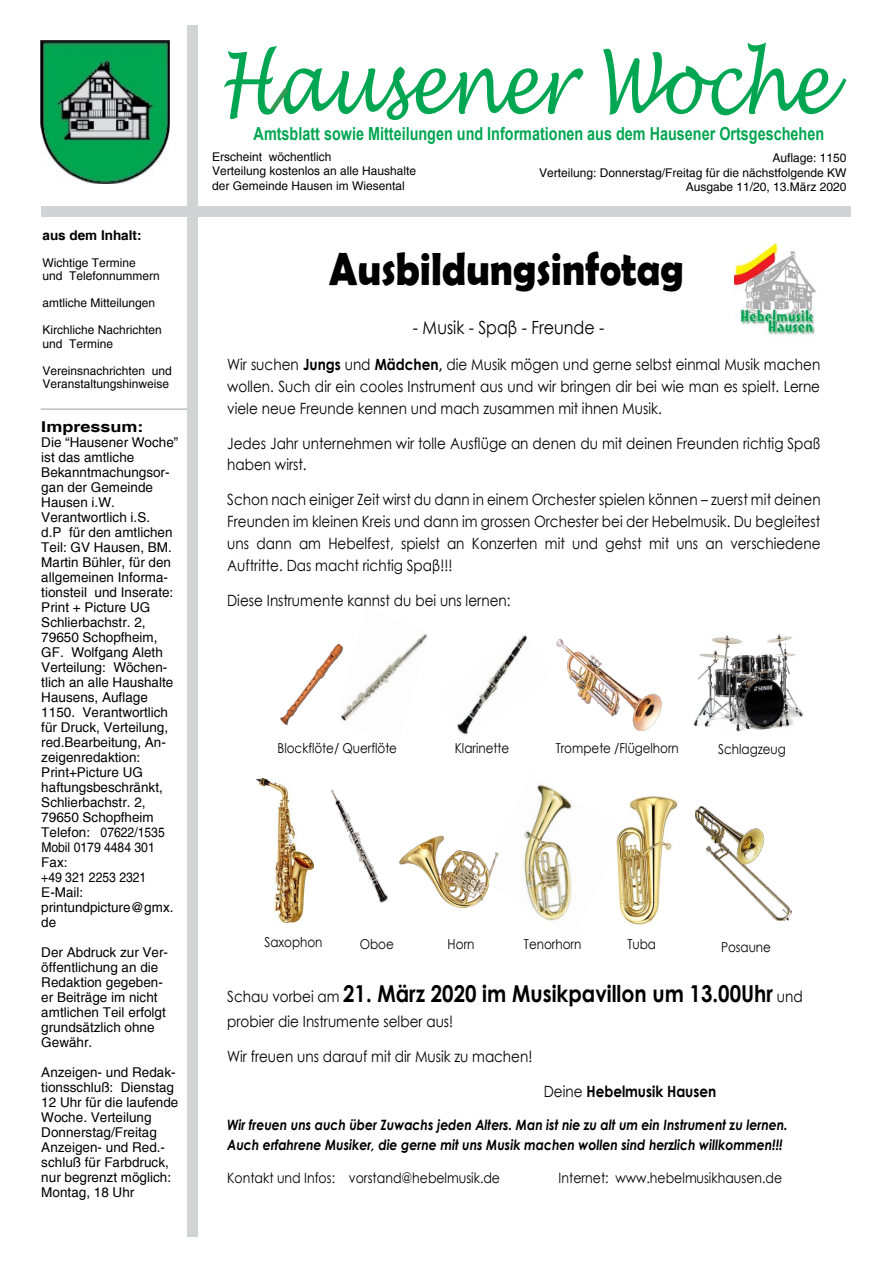
<style>
.page{position:relative;width:893px;height:1263px;background:#fff}
.page>*{position:absolute;margin:0;border:0;box-sizing:border-box;transform-origin:0 0}
.t1{font:italic 82.5px "Lucida Handwriting";color:#00a651;scale:.8 1}
.t2{font:700 46.5px "Berlin Sans FB Demi";color:#000;scale:.88 1}
.t3{font:700 23.25px "Century Gothic";color:#000;scale:.88 1}
.t4{font:18.15px "Century Gothic";color:#000;scale:.88 1}
.t5{font:700 18px "Arial";color:#00a651;scale:.8 1}
.t6{font:15.45px/21.9px "Century Gothic";color:#000;text-align:justify;scale:.88 1}
.t7{font:700 15.45px "Century Gothic";color:#000;scale:.88 1}
.t8{font:700 15px "Helvetica";color:#000;scale:1.2 1}
.t9{font:italic 700 14.25px/20.2px "Century Gothic";color:#000;scale:.88 1}
.t10{font:14.25px "Century Gothic";color:#000;scale:.88 1}
.t11{font:13.65px "Century Gothic";color:#000;scale:.88 1}
.t12{font:13.5px/15px "Helvetica";color:#000}
.t13{font:700 13.5px "Helvetica";color:#000}
.t14{font:12px/14.4px "Helvetica";color:#000}
.s1{font-weight:700}
.s2{font-weight:400;font-size:15.45px}
.s3{font-weight:400}
</style>
<div class="page">
<img style="left:41px;top:41px;width:128px;height:142px">
<hr style="left:41px;top:408px;width:146px;height:2px;background:#bcbec0">
<div style="left:41px;top:206px;width:809px;height:11px;background:#d1d3d4"></div>
<div style="left:187px;top:26px;width:11px;height:1211px;background:#d1d3d4"></div>
<svg style="left:638px;top:76px;width:39px;height:37px"></svg>
<svg style="left:270px;top:88px;width:19px;height:23px"></svg>
<img style="left:523px;top:784px;width:49px;height:137px">
<img style="left:280px;top:648px;width:54px;height:77px">
<img style="left:334px;top:634px;width:94px;height:87px">
<img style="left:556px;top:639px;width:106px;height:93px">
<img style="left:615px;top:796px;width:63px;height:128px">
<img style="left:696px;top:807px;width:95px;height:114px">
<img style="left:693px;top:634px;width:111px;height:98px">
<img style="left:257px;top:778px;width:57px;height:144px">
<img style="left:331px;top:790px;width:57px;height:113px">
<img style="left:399px;top:835px;width:100px;height:73px">
<img style="left:457px;top:634px;width:70px;height:101px">
<img style="left:735px;top:244px;width:81px;height:91px">
<p class="t13" style="left:43px;top:227px;width:101px">aus dem Inhalt:</p>
<p class="t14" style="left:43px;top:256px;width:119px;line-height:13.5px">Wichtige Termine<br>und Telefonnummern</p>
<p class="t14" style="left:43px;top:296px;width:114px">amtliche Mitteilungen</p>
<p class="t14" style="left:43px;top:324px;width:121px;line-height:13.5px">Kirchliche Nachrichten und Termine</p>
<p class="t14" style="left:43px;top:364px;width:131px;line-height:13.5px">Vereinsnachrichten und<br>Veranstaltungshinweise</p>
<p class="t8" style="left:41px;top:418px;width:87px">Impressum:</p>
<p class="t12" style="left:41px;top:436px;width:139px">Die “Hausener Woche” ist das amtliche<br>Bekanntmachungsor&shy;gan der Gemeinde<br>Hausen i.W.<br>Verantwortlich i.S.<br>d.P für den amtlichen<br>Teil: GV Hausen, BM.<br>Martin Bühler, für den allgemeinen Informa&shy;tionsteil und Inserate:<br>Print + Picture UG<br>Schlierbachstr. 2,<br>79650 Schopfheim,<br>GF. Wolfgang Aleth<br>Verteilung: Wöchen&shy;tlich an alle Haushalte<br>Hausens, Auflage<br>1150. Verantwortlich für Druck, Verteilung, red.Bearbeitung, An&shy;zeigenredaktion:<br>Print+Picture UG haftungsbeschränkt,<br>Schlierbachstr. 2,<br>79650 Schopfheim<br>Telefon: 07622/1535<br>Mobil 0179 4484 301<br>Fax:<br>+49 321 2253 2321<br>E-Mail: printundpicture@gmx. de</p>
<p class="t12" style="left:41px;top:946px;width:128px">Der Abdruck zur Ver&shy;öffentlichung an die<br>Redaktion gegeben&shy;er Beiträge im nicht amtlichen Teil erfolgt grundsätzlich ohne<br>Gewähr.</p>
<p class="t12" style="left:41px;top:1066px;width:139px">Anzeigen- und Redak&shy;tionsschluß: Dienstag<br>12 Uhr für die laufende<br>Woche. Verteilung<br>Donnerstag/Freitag<br>Anzeigen- und Red.- schluß für Farbdruck, nur begrenzt möglich:<br>Montag, 18 Uhr</p>
<h1 class="t1" style="left:219px;top:34px;width:764px">Hausener Woche</h1>
<p class="t14" style="left:212px;top:150px;width:206px">Erscheint wöchentlich<br>Verteilung kostenlos an alle Haushalte der Gemeinde Hausen im Wiesental</p>
<h3 class="t5" style="left:254px;top:121px;width:715px">Amtsblatt sowie Mitteilungen und Informationen aus dem Hausener Ortsgeschehen</h3>
<p class="t14" style="left:539px;top:151px;width:309px;text-align:right">Auflage: 1150<br>Verteilung: Donnerstag/Freitag für die nächstfolgende KW<br>Ausgabe 11/20, 13.März 2020</p>
<h2 class="t2" style="left:329px;top:242px;width:404px">Ausbildungsinfotag</h2>
<h3 class="t4" style="left:413px;top:315px;width:219px">- Musik - Spaβ - Freunde -</h3>
<p class="t6" style="left:227px;top:353px;width:676px">Wir suchen <span class="s1">Jungs</span> und <span class="s1">Mädchen,</span> die Musik mögen und gerne selbst einmal Musik machen wollen. Such dir ein cooles Instrument aus und wir bringen dir bei wie man es spielt. Lerne viele neue Freunde kennen und mach zusammen mit ihnen Musik.</p>
<p class="t6" style="left:227px;top:432px;width:676px">Jedes Jahr unternehmen wir tolle Ausflüge an denen du mit deinen Freunden richtig Spaß haben wirst.</p>
<p class="t6" style="left:227px;top:488px;width:676px">Schon nach einiger Zeit wirst du dann in einem Orchester spielen können – zuerst mit deinen Freunden im kleinen Kreis und dann im grossen Orchester bei der Hebelmusik. Du begleitest uns dann am Hebelfest, spielst an Konzerten mit und gehst mit uns an verschiedene Auftritte. Das macht richtig Spaβ!!!</p>
<p class="t6" style="left:227px;top:589px;width:323px">Diese Instrumente kannst du bei uns lernen:</p>
<p class="t11" style="left:278px;top:738px;width:137px">Blockflöte/ Querflöte</p>
<p class="t11" style="left:556px;top:738px;width:141px">Trompete /Flügelhorn</p>
<p class="t11" style="left:718px;top:740px;width:78px">Schlagzeug</p>
<p class="t11" style="left:455px;top:739px;width:63px">Klarinette</p>
<p class="t11" style="left:264px;top:933px;width:67px">Saxophon</p>
<p class="t11" style="left:360px;top:934px;width:40px">Oboe</p>
<p class="t11" style="left:448px;top:935px;width:32px">Horn</p>
<p class="t11" style="left:524px;top:935px;width:67px">Tenorhorn</p>
<p class="t11" style="left:627px;top:935px;width:34px">Tuba</p>
<p class="t11" style="left:721px;top:938px;width:58px">Posaune</p>
<h3 class="t3" style="left:227px;top:976px;width:655px"><span class="s2">Schau vorbei am</span> 21. März 2020 im Musikpavillon um 13.00Uhr <span class="s2">und</span></h3>
<p class="t6" style="left:227px;top:1010px;width:258px">probier die Instrumente selber aus!</p>
<p class="t6" style="left:227px;top:1045px;width:348px">Wir freuen uns darauf mit dir Musik zu machen!</p>
<p class="t7" style="left:544px;top:1079px;width:198px"><span class="s3">Deine</span> Hebelmusik Hausen</p>
<p class="t9" style="left:227px;top:1114px;width:638px">Wir freuen uns auch über Zuwachs jeden Alters. Man ist nie zu alt um ein Instrument zu lernen.<br>Auch erfahrene Musiker, die gerne mit uns Musik machen wollen sind herzlich willkommen!!!</p>
<p class="t10" style="left:227px;top:1168px;width:312px">Kontakt und Infos: vorstand@hebelmusik.de</p>
<p class="t10" style="left:558px;top:1168px;width:256px">Internet: www.hebelmusikhausen.de</p>
</div>
